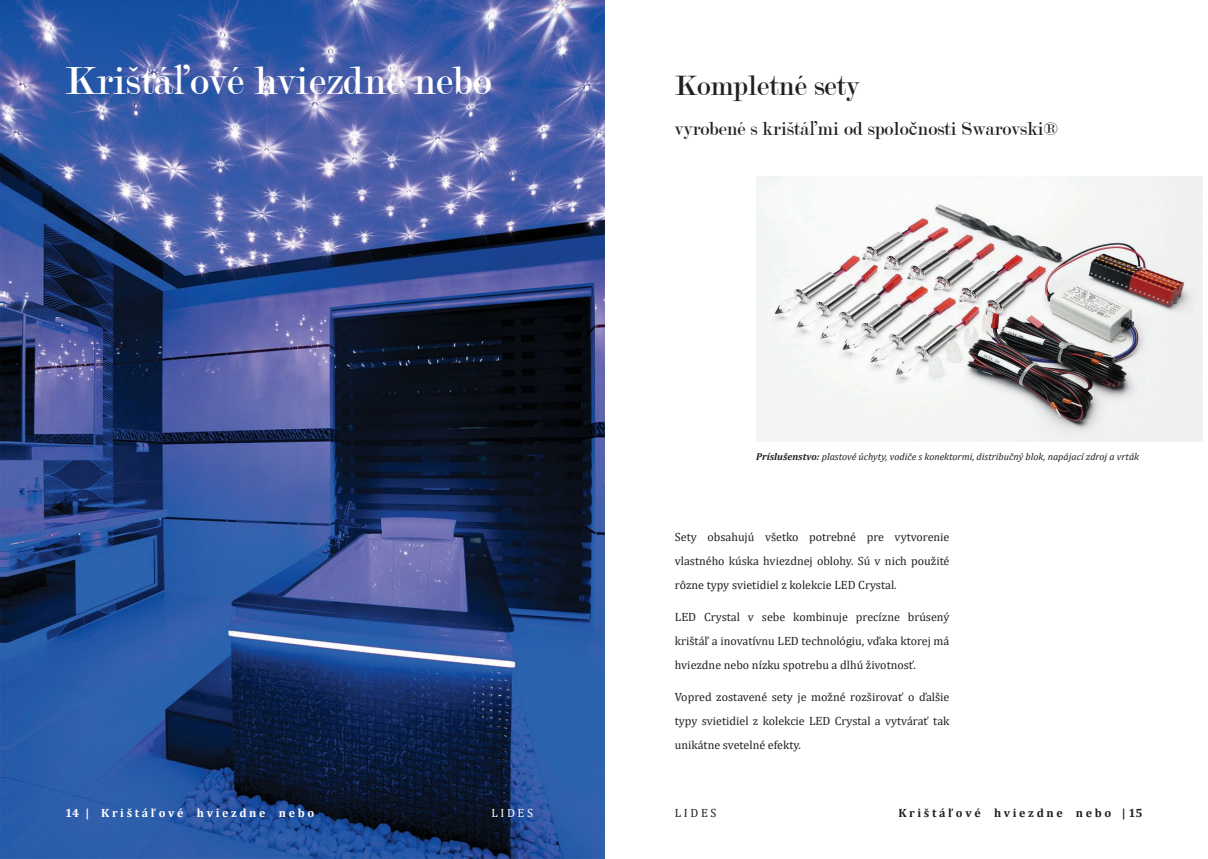
<style>
.page{position:relative;width:1208px;height:859px;background:#fff}
.page>*{position:absolute;margin:0;border:0;box-sizing:border-box;transform-origin:0 0}
.t1{font:42px "Modern";color:#fff}
.t2{font:30px "Modern";color:#231f20}
.t3{font:20px "Modern";color:#231f20}
.t4{font:12px/24px "Cambria";color:#231f20;text-align:justify}
.t5{font:700 12px "Cambria";color:#231f20}
.t6{font:700 12px "Cambria";color:#fff}
.t7{font:12px "Cambria";color:#fff}
.t8{font:italic 10px "Cambria";color:#231f20}
.s1{font-family:"Times New Roman"}
.s2{font-weight:700}
</style>
<div class="page">
<hr style="left:604px;top:0;width:1px;height:859px;background:#6c6d70">
<img style="left:756px;top:177px;width:446px;height:265px">
<img style="left:0;top:0;width:604px;height:859px">
<p class="t1" style="left:65px;top:60px;width:428px">Krištá<span class="s1">ľ</span>ové hviezdne nebo</p>
<p class="t6" style="left:65px;top:804px;width:250px">14 | K r i š t á ľ o v é h v i e z d n e n e b o</p>
<p class="t7" style="left:491px;top:806px;width:43px">L I D E S</p>
<p class="t2" style="left:675px;top:70px;width:186px">Kompletné sety</p>
<p class="t3" style="left:675px;top:119px;width:386px">vyrobené s krištá<span class="s1">ľ</span>mi od spolo<span class="s1">č</span>nosti Swarovski®</p>
<p class="t8" style="left:756px;top:450px;width:384px"><span class="s2">Príslušenstvo:</span> plastové úchyty, vodiče s konektormi, distribučný blok, napájací zdroj a vrták</p>
<p class="t4" style="left:675px;top:525px;width:276px">Sety obsahujú všetko potrebné pre vytvorenie vlastného kúska hviezdnej oblohy. Sú v nich použité rôzne typy svietidiel z kolekcie LED Crystal.</p>
<p class="t4" style="left:675px;top:605px;width:276px">LED Crystal v sebe kombinuje precízne brúsený krištáľ a inovatívnu LED technológiu, vďaka ktorej má hviezdne nebo nízku spotrebu a dlhú životnosť.</p>
<p class="t4" style="left:675px;top:685px;width:276px">Vopred zostavené sety je možné rozširovať o ďalšie typy svietidiel z kolekcie LED Crystal a vytvárať tak unikátne svetelné efekty.</p>
<p class="t4" style="left:675px;top:801px;width:43px">L I D E S</p>
<p class="t5" style="left:898px;top:804px;width:246px">K r i š t á ľ o v é h v i e z d n e n e b o | 15</p>
</div>
